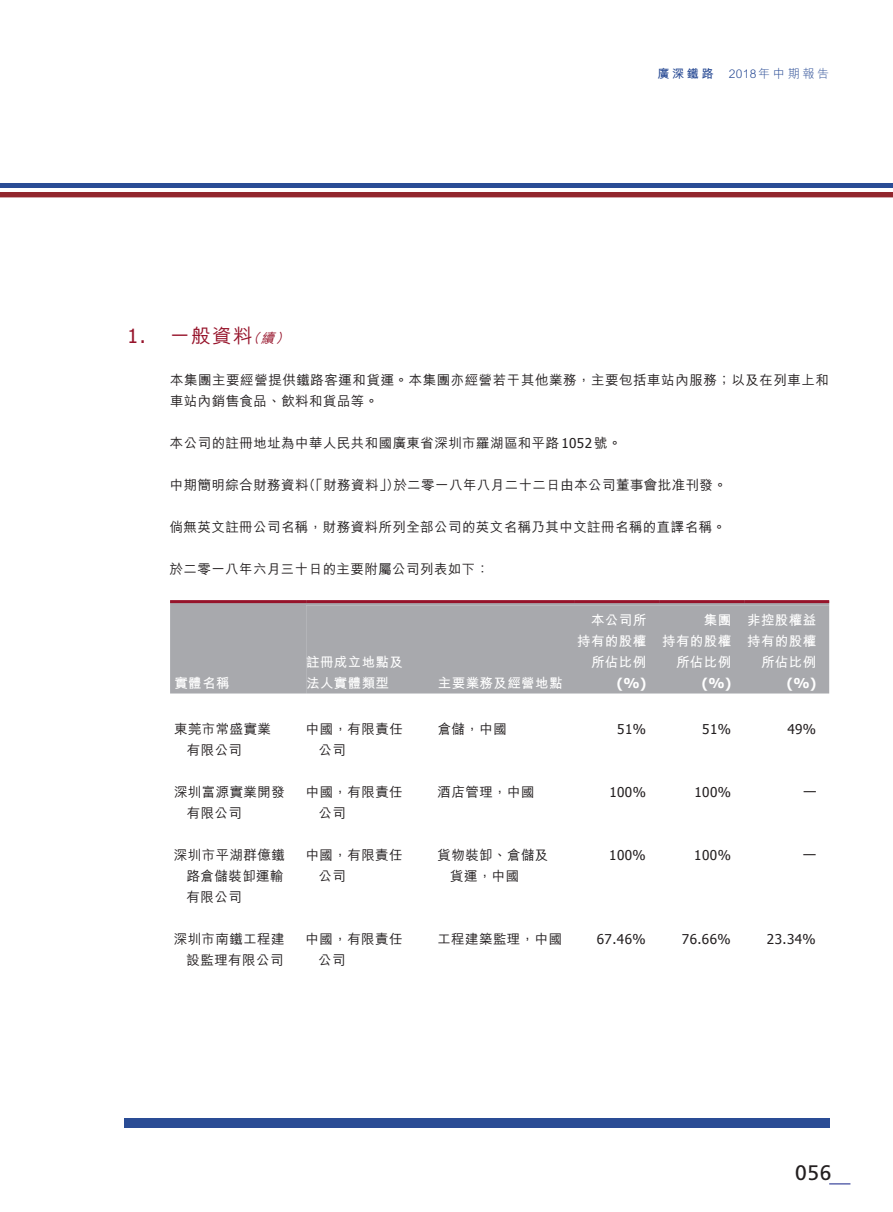
<style>
.page{position:relative;width:893px;height:1212px;background:#fff}
.page>*{position:absolute;margin:0;border:0;box-sizing:border-box;transform-origin:0 0}
.t1{font:21px "Frutiger";color:#231f20}
.t2{font:500 19.5px "M Hei HK";color:#96132a}
.t3{font:19.5px "Tahoma";color:#96132a}
.t4{font:500 13.5px/21px "M Hei HK";letter-spacing:.03em;color:#231f20}
.t5{font:700 13.5px/21px "M Hei HK";letter-spacing:.03em;color:#fff;text-align:right}
.t6{font:13.5px "Tahoma";letter-spacing:.03em;color:#231f20}
.t7{font:700 13.5px "Tahoma";color:#fff}
.t8{font:italic 500 13.5px "M Hei HK";color:#96132a}
.t9{font:300 12px "M Hei HK";letter-spacing:.19em;color:#2a4c95}
.t10{font:700 12px "M Hei HK";color:#2a4c95}
.s1{font-family:"Tahoma";font-weight:400}
</style>
<div class="page">
<div style="left:0;top:183px;width:893px;height:5px;background:#2a4c95"></div>
<hr style="left:0;top:193px;width:893px;height:4px;background:#92262d">
<div style="left:124px;top:1118px;width:706px;height:9px;background:#2a4c95"></div>
<svg style="left:829px;top:1183px;width:21px;height:1px"></svg>
<div style="left:170px;top:603px;width:659px;height:90px;background:#a8a9ad"></div>
<div style="left:306px;top:605px;width:523px;height:88px;background:#a8a9ad"></div>
<hr style="left:170px;top:600px;width:136px;height:3px;background:#96132a">
<hr style="left:306px;top:600px;width:132px;height:3px;background:#96132a">
<hr style="left:438px;top:600px;width:136px;height:3px;background:#96132a">
<hr style="left:574px;top:600px;width:85px;height:3px;background:#96132a">
<hr style="left:659px;top:600px;width:85px;height:3px;background:#96132a">
<hr style="left:744px;top:600px;width:85px;height:3px;background:#96132a">
<p class="t10" style="left:657px;top:65px;width:58px">廣深鐵路</p>
<p class="t9" style="left:729px;top:65px;width:102px">2018年中期報告</p>
<h2 class="t3" style="left:128px;top:323px;width:20px">1.</h2>
<h2 class="t2" style="left:170px;top:321px;width:84px">一般資料</h2>
<p class="t8" style="left:275px;top:328px;width:20px">(</p>
<p class="t8" style="left:246px;top:328px;width:20px">（</p>
<p class="t8" style="left:261px;top:328px;width:20px">續</p>
<p class="t4" style="left:170px;top:368px;width:661px">本集團主要經營提供鐵路客運和貨運。本集團亦經營若干其他業務，主要包括車站內服務；以及在列車上和車站內銷售食品、飲料和貨品等。</p>
<p class="t4" style="left:170px;top:431px;width:453px">本公司的註冊地址為中華人民共和國廣東省深圳市羅湖區和平路<span class="s1">1052</span>號。</p>
<p class="t4" style="left:393px;top:473px;width:335px">於二零一八年八月二十二日由本公司董事會批准刊發。</p>
<p class="t4" style="left:170px;top:473px;width:140px">中期簡明綜合財務資料</p>
<p class="t4" style="left:170px;top:515px;width:558px">倘無英文註冊公司名稱，財務資料所列全部公司的英文名稱乃其中文註冊名稱的直譯名稱。</p>
<p class="t4" style="left:170px;top:557px;width:321px">於二零一八年六月三十日的主要附屬公司列表如下：</p>
<p class="t4" style="left:302px;top:473px;width:99px">（「財務資料」）</p>
<p class="t5" style="left:174px;top:671px;width:57px">實體名稱</p>
<p class="t5" style="left:306px;top:650px;width:98px">註冊成立地點及</p>
<p class="t5" style="left:306px;top:671px;width:84px">法人實體類型</p>
<p class="t5" style="left:438px;top:671px;width:126px">主要業務及經營地點</p>
<p class="t5" style="left:577px;top:608px;width:71px">本公司所持有的股權所佔比例</p>
<p class="t7" style="left:617px;top:673px;width:31px">%) (</p>
<p class="t5" style="left:662px;top:608px;width:71px">集團<br>持有的股權所佔比例</p>
<p class="t7" style="left:702px;top:673px;width:31px">%) (</p>
<p class="t5" style="left:747px;top:608px;width:71px">非控股權益持有的股權所佔比例</p>
<p class="t7" style="left:787px;top:673px;width:31px">%) (</p>
<p class="t4" style="left:438px;top:717px;width:71px">倉儲，中國</p>
<p class="t4" style="left:187px;top:717px;width:86px;text-indent:-13px">東莞市常盛實業有限公司</p>
<p class="t4" style="left:319px;top:717px;width:86px;text-indent:-13px">中國，有限責任公司</p>
<p class="t6" style="left:787px;top:720px;width:30px">49%</p>
<p class="t6" style="left:617px;top:720px;width:30px">51%</p>
<p class="t6" style="left:702px;top:720px;width:30px">51%</p>
<p class="t4" style="left:438px;top:780px;width:99px">酒店管理，中國</p>
<p class="t4" style="left:187px;top:780px;width:100px;text-indent:-13px">深圳富源實業開發有限公司</p>
<p class="t4" style="left:319px;top:780px;width:86px;text-indent:-13px">中國，有限責任公司</p>
<p class="t6" style="left:804px;top:781px;width:14px">—</p>
<p class="t6" style="left:609px;top:783px;width:38px">100%</p>
<p class="t6" style="left:694px;top:783px;width:38px">100%</p>
<p class="t4" style="left:187px;top:843px;width:100px;text-align:justify;text-indent:-13px">深圳市平湖群億鐵路倉儲裝卸運輸有限公司</p>
<p class="t4" style="left:318px;top:843px;width:86px;text-indent:-13px">中國，有限責任公司</p>
<p class="t4" style="left:450px;top:843px;width:100px;text-indent:-13px">貨物裝卸、倉儲及貨運，中國</p>
<p class="t6" style="left:804px;top:844px;width:14px">—</p>
<p class="t6" style="left:609px;top:846px;width:38px">100%</p>
<p class="t6" style="left:694px;top:846px;width:38px">100%</p>
<p class="t4" style="left:174px;top:927px;width:112px;text-align:right">深圳市南鐵工程建設監理有限公司</p>
<p class="t4" style="left:318px;top:927px;width:86px;text-indent:-13px">中國，有限責任公司</p>
<p class="t6" style="left:767px;top:930px;width:50px">23.34%</p>
<p class="t4" style="left:437px;top:927px;width:126px">工程建築監理，中國</p>
<p class="t6" style="left:597px;top:930px;width:50px">67.46%</p>
<p class="t6" style="left:682px;top:930px;width:50px">76.66%</p>
<h1 class="t1" style="left:795px;top:1160px;width:38px">056</h1>
</div>
